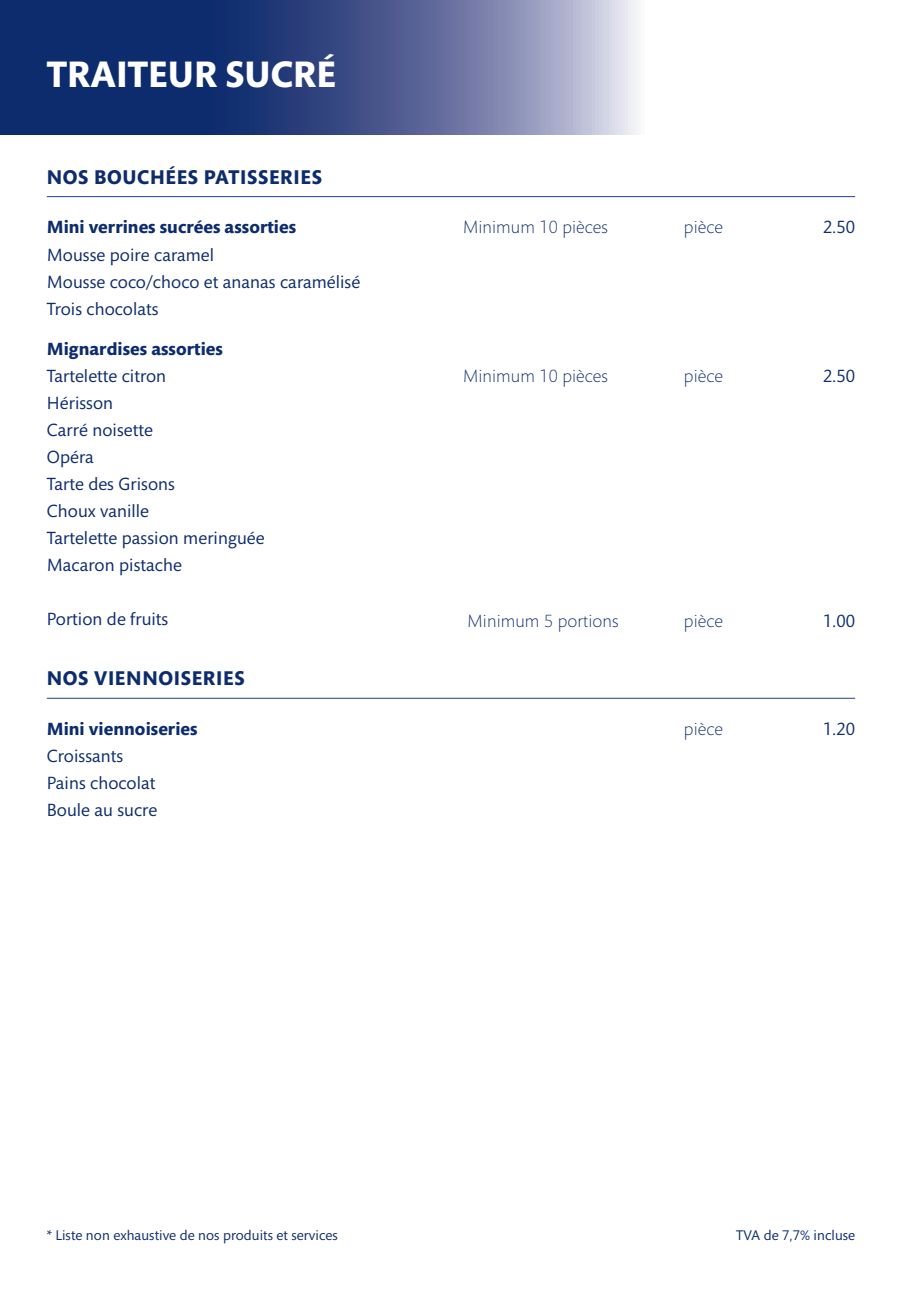
<style>
.page{position:relative;width:919px;height:1289px;background:#fff}
.page>*{position:absolute;margin:0;border:0;box-sizing:border-box;transform-origin:0 0}
.t1{font:700 37.5px "Mundo Sans Std";color:#fff}
.t2{font:700 20.25px "Mundo Sans Std";letter-spacing:.03em;color:#0d2c6e}
.t3{font:18px/27px "Mundo Sans Std";letter-spacing:.005em;color:#0d2c6e}
.t4{font:300 18px "Mundo Sans Std";letter-spacing:.005em;color:#0d2c6e}
.t5{font:700 18px "Mundo Sans Std";letter-spacing:.005em;color:#0d2c6e}
.t6{font:14.25px "Mundo Sans Std";letter-spacing:.005em;color:#0d2c6e}
</style>
<div class="page">
<hr style="left:47px;top:196px;width:808px;height:1px;background:#253f8e">
<svg style="left:0;top:0;width:638px;height:135px;background:#495b8f"></svg>
<hr style="left:47px;top:698px;width:808px;height:1px;background:#253f8e">
<h1 class="t1" style="left:47px;top:54px;width:291px">TRAITEUR SUCRÉ</h1>
<p class="t2" style="left:47px;top:166px;width:277px">NOS BOUCHÉES PATISSERIES</p>
<p class="t5" style="left:47px;top:217px;width:251px">Mini verrines sucrées assorties</p>
<p class="t3" style="left:47px;top:241px;width:315px">Mousse poire caramel<br>Mousse coco/choco et ananas caramélisé<br>Trois chocolats</p>
<p class="t5" style="left:47px;top:339px;width:177px">Mignardises assorties</p>
<p class="t3" style="left:47px;top:363px;width:219px">Tartelette citron<br>Hérisson<br>Carré noisette<br>Opéra<br>Tarte des Grisons<br>Choux vanille<br>Tartelette passion meringuée<br>Macaron pistache</p>
<p class="t3" style="left:47px;top:606px;width:123px">Portion de fruits</p>
<p class="t2" style="left:47px;top:667px;width:199px">NOS VIENNOISERIES</p>
<p class="t5" style="left:47px;top:719px;width:152px">Mini viennoiseries</p>
<p class="t3" style="left:47px;top:743px;width:112px">Croissants<br>Pains chocolat<br>Boule au sucre</p>
<p class="t4" style="left:462px;top:218px;width:147px">Minimum 10 pièces</p>
<p class="t4" style="left:462px;top:367px;width:147px">Minimum 10 pièces</p>
<p class="t4" style="left:684px;top:218px;width:41px">pièce</p>
<p class="t4" style="left:684px;top:367px;width:41px">pièce</p>
<p class="t3" style="left:823px;top:214px;width:33px">2.50</p>
<p class="t3" style="left:823px;top:363px;width:33px">2.50</p>
<p class="t4" style="left:467px;top:611px;width:153px">Minimum 5 portions</p>
<p class="t4" style="left:684px;top:611px;width:41px">pièce</p>
<p class="t3" style="left:823px;top:607px;width:33px">1.00</p>
<p class="t4" style="left:684px;top:719px;width:41px">pièce</p>
<p class="t3" style="left:823px;top:716px;width:33px">1.20</p>
<p class="t6" style="left:47px;top:1227px;width:292px">* Liste non exhaustive de nos produits et services</p>
<p class="t6" style="left:736px;top:1227px;width:120px">TVA de 7,7% incluse</p>
</div>
